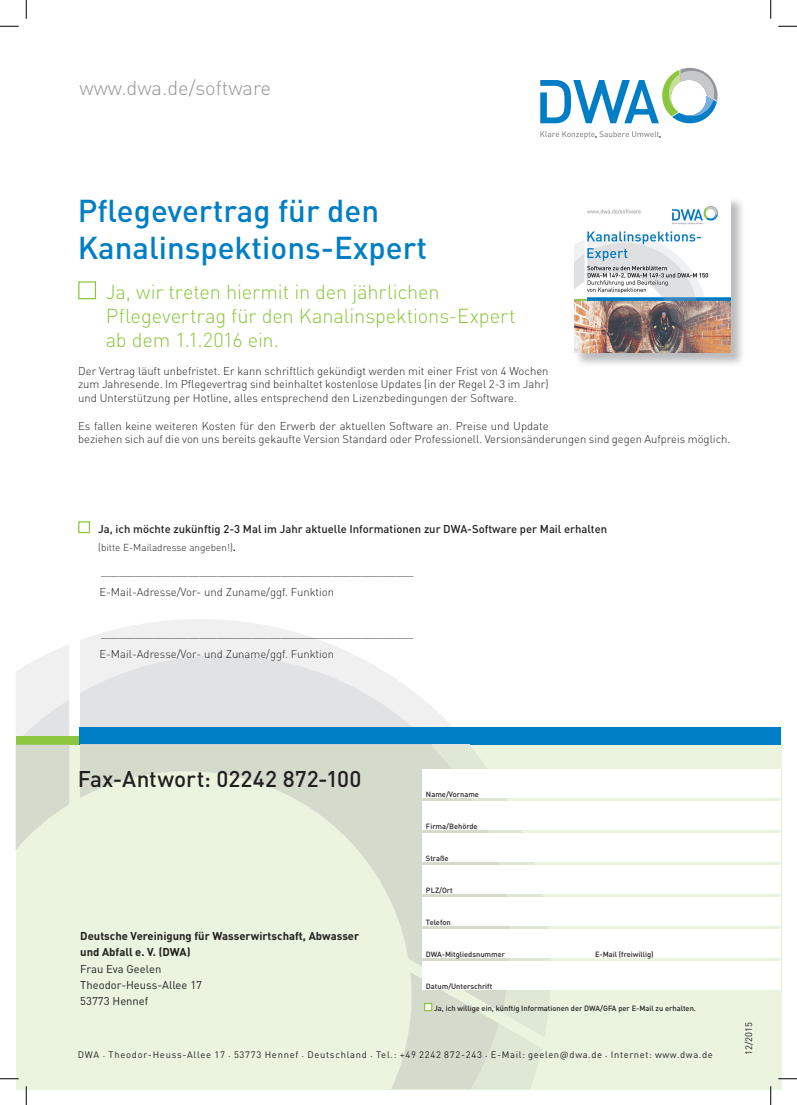
<style>
.page{position:relative;width:797px;height:1105px;background:#fff}
.page>*{position:absolute;margin:0;border:0;box-sizing:border-box;transform-origin:0 0}
.t1{font:500 31.25px/37.5px "DINOT";color:#007ec5}
.t2{font:500 22.5px "DINOT";letter-spacing:.005em;color:#231f20}
.t3{font:300 20px/24px "DINOT";letter-spacing:-.01em;color:#8bc63e}
.t4{font:300 20px "DINOT";color:#939598}
.t5{font:300 11.25px/13.5px "DINOT";color:#231f20}
.t6{font:500 11.25px "DINOT";color:#231f20}
.t7{font:700 11.25px/16.2px "DINOT";color:#231f20}
.t8{font:11.25px/16.2px "DINOT";color:#231f20}
.t9{font:300 10px "DINOT";color:#231f20}
.t10{font:9.38px "DINOT";letter-spacing:.08em;color:#231f20}
.t11{font:500 7.5px "DINOT";color:#231f20}
.s1{font-weight:500;font-size:11.25px}
</style>
<div class="page">
<svg style="left:540px;top:131px;width:121px;height:8px"></svg>
<svg style="left:540px;top:68px;width:177px;height:55px"></svg>
<svg style="left:80px;top:619px;width:373px;height:108px"></svg>
<svg style="left:80px;top:655px;width:333px;height:72px"></svg>
<div style="left:16px;top:736px;width:63px;height:9px;background:#8bc63e"></div>
<div style="left:79px;top:727px;width:702px;height:18px;background:#007ec5"></div>
<div style="left:78px;top:281px;width:18px;height:18px;background:#fff;border:1px solid #8bc63e"></div>
<div style="left:78px;top:521px;width:12px;height:12px;background:#fff;border:1px solid #8bc63e"></div>
<div style="left:16px;top:745px;width:765px;height:344px;background:#ebf4de"></div>
<svg style="left:16px;top:645px;width:53px;height:204px"></svg>
<svg style="left:80px;top:745px;width:311px;height:156px"></svg>
<svg style="left:391px;top:745px;width:160px;height:344px"></svg>
<div style="left:422px;top:769px;width:359px;height:29px;background:#fff"></div>
<div style="left:422px;top:801px;width:359px;height:29px;background:#fff"></div>
<div style="left:422px;top:833px;width:359px;height:29px;background:#fff"></div>
<div style="left:422px;top:865px;width:359px;height:28px;background:#fff"></div>
<div style="left:422px;top:929px;width:359px;height:28px;background:#fff"></div>
<div style="left:422px;top:897px;width:359px;height:28px;background:#fff"></div>
<div style="left:422px;top:961px;width:359px;height:28px;background:#fff"></div>
<div style="left:424px;top:1003px;width:8px;height:8px;background:#fff;border:1px solid #8bc63e"></div>
<img style="left:578px;top:200px;width:164px;height:164px">
<img style="left:574px;top:200px;width:156px;height:153px">
<svg style="left:0;top:25px;width:19px;height:2px"></svg>
<svg style="left:778px;top:25px;width:19px;height:2px"></svg>
<svg style="left:0;top:1078px;width:19px;height:1px"></svg>
<svg style="left:778px;top:1078px;width:19px;height:1px"></svg>
<svg style="left:25px;top:0;width:2px;height:19px"></svg>
<svg style="left:25px;top:1086px;width:2px;height:19px"></svg>
<svg style="left:770px;top:0;width:1px;height:19px"></svg>
<svg style="left:770px;top:1086px;width:1px;height:19px"></svg>
<h3 class="t4" style="left:79px;top:72px;width:193px">www.dwa.de/software</h3>
<h1 class="t1" style="left:78px;top:190px;width:351px">Pflegevertrag für den<br>Kanalinspektions-Expert</h1>
<h3 class="t3" style="left:106px;top:279px;width:411px">Ja, wir treten hiermit in den jährlichen<br>Pflegevertrag für den Kanalinspektions-Expert ab dem 1.1.2016 ein.</h3>
<p class="t5" style="left:78px;top:363px;width:472px;text-align:justify">Der Vertrag läuft unbefristet. Er kann schriftlich gekündigt werden mit einer Frist von 4 Wochen zum Jahresende. Im Pflegevertrag sind beinhaltet kostenlose Updates (in der Regel 2-3 im Jahr) und Unterstützung per Hotline, alles entsprechend den Lizenzbedingungen der Software.</p>
<p class="t5" style="left:78px;top:418px;width:653px">Es fallen keine weiteren Kosten für den Erwerb der aktuellen Software an. Preise und Update<br>beziehen sich auf die von uns bereits gekaufte Version Standard oder Professionell. Versionsänderungen sind gegen Aufpreis möglich.</p>
<p class="t6" style="left:98px;top:520px;width:510px">Ja, ich möchte zukünftig 2-3 Mal im Jahr aktuelle Informationen zur DWA-Software per Mail erhalten</p>
<p class="t9" style="left:98px;top:540px;width:139px">(bitte E-Mailadresse angeben!)<span class="s1">.</span></p>
<p class="t5" style="left:99px;top:560px;width:316px;line-height:20.6px">______________________________________________________<br>E-Mail-Adresse/Vor- und Zuname/ggf. Funktion</p>
<p class="t5" style="left:99px;top:622px;width:316px;line-height:20.6px">______________________________________________________<br>E-Mail-Adresse/Vor- und Zuname/ggf. Funktion</p>
<h2 class="t2" style="left:78px;top:761px;width:285px">Fax-Antwort: 02242 872-100</h2>
<p class="t7" style="left:80px;top:927px;width:280px">Deutsche Vereinigung für Wasserwirtschaft, Abwasser und Abfall e. V. (DWA)</p>
<p class="t8" style="left:80px;top:960px;width:123px">Frau Eva Geelen<br>Theodor-Heuss-Allee 17<br>53773 Hennef</p>
<p class="t11" style="left:426px;top:788px;width:55px">Name/Vorname</p>
<p class="t11" style="left:426px;top:820px;width:53px">Firma/Behörde</p>
<p class="t11" style="left:426px;top:852px;width:24px">Straße</p>
<p class="t11" style="left:426px;top:884px;width:28px">PLZ/Ort</p>
<p class="t11" style="left:426px;top:916px;width:26px">Telefon</p>
<p class="t11" style="left:426px;top:948px;width:81px">DWA-Mitgliedsnummer</p>
<p class="t11" style="left:595px;top:948px;width:60px">E-Mail (freiwillig)</p>
<p class="t11" style="left:426px;top:980px;width:68px">Datum/Unterschrift</p>
<p class="t11" style="left:434px;top:1003px;width:263px">Ja, ich willige ein, künftig Informationen der DWA/GFA per E-Mail zu erhalten.</p>
<p class="t10" style="left:78px;top:1048px;width:636px">DWA . Theodor-Heuss-Allee 17 . 53773 Hennef . Deutschland . Tel.: +49 2242 872-243 . E-Mail: geelen@dwa.de . Internet: www.dwa.de</p>
<p class="t10" style="left:741px;top:1055px;width:34px;rotate:-90deg">12/2015</p>
</div>
